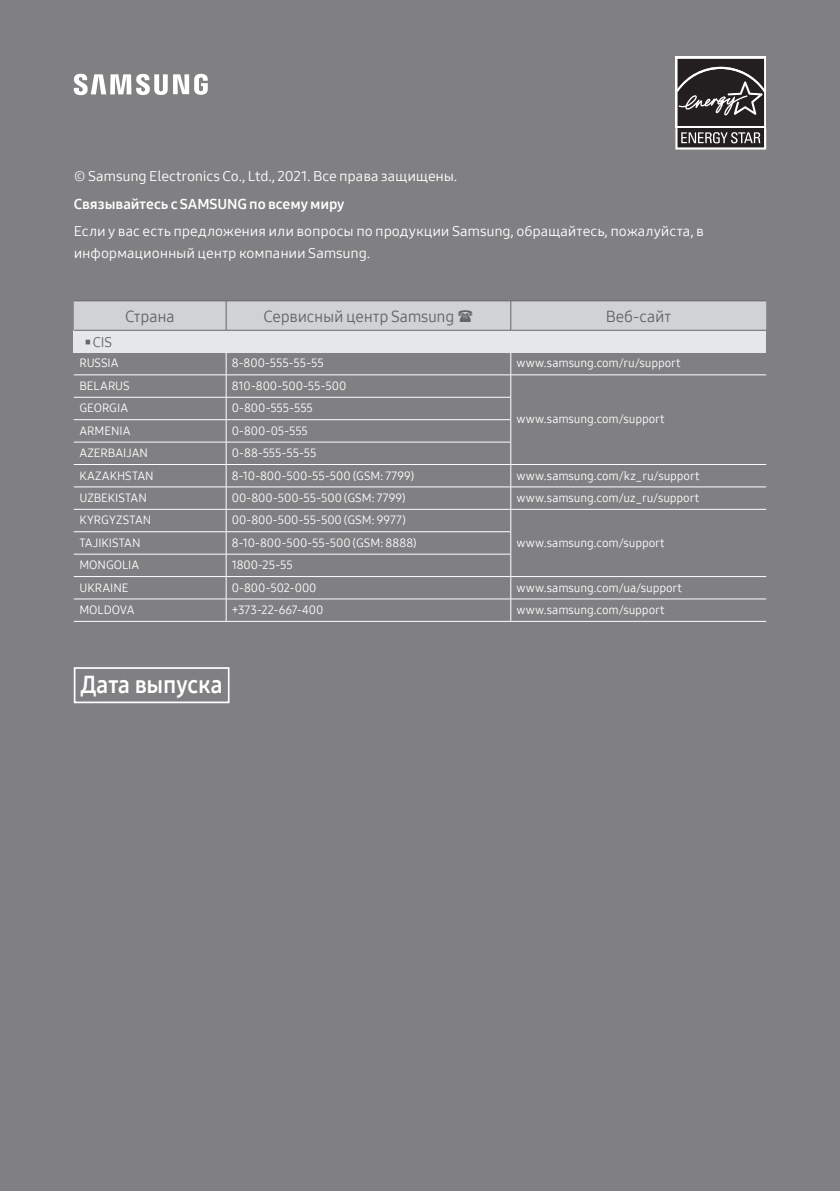
<style>
.page{position:relative;width:840px;height:1191px;background:#fff}
.page>*{position:absolute;margin:0;border:0;box-sizing:border-box;transform-origin:0 0}
.t1{font:24px "Samsung One 700";letter-spacing:-.005em;color:#fff;scale:.95 1}
.t2{font:16px "Samsung One 400";letter-spacing:-.01em;color:#646569}
.t3{font:14px/22px "Samsung One 400";letter-spacing:-.01em;color:#fff;scale:1.05 1}
.t4{font:14px "Samsung One 700";letter-spacing:-.005em;color:#fff;scale:1.05 1}
.t5{font:14px "Samsung One 400";color:#646569}
.t6{font:12px "Samsung One 400";letter-spacing:-.005em;color:#fff}
.s1{font-family:"CP Icon 1"}
</style>
<div class="page">
<div style="left:0;top:0;width:839px;height:1191px;background:#808083"></div>
<svg style="left:74px;top:74px;width:134px;height:21px"></svg>
<div style="left:675px;top:57px;width:90px;height:71px;background:#dcdbdc"></div>
<svg style="left:675px;top:59px;width:90px;height:91px;background:#514e4f"></svg>
<div style="left:74px;top:667px;width:155px;height:36px;border:2px solid #fff"></div>
<div style="left:74px;top:330px;width:691px;height:22px;background:#e6e7e9"></div>
<hr style="left:74px;top:300px;width:152px;height:1px;background:#646569">
<hr style="left:226px;top:300px;width:284px;height:1px;background:#646569">
<hr style="left:510px;top:300px;width:255px;height:1px;background:#646569">
<hr style="left:74px;top:330px;width:152px;height:1px;background:#646569">
<hr style="left:226px;top:330px;width:284px;height:1px;background:#646569">
<hr style="left:510px;top:330px;width:255px;height:1px;background:#646569">
<hr style="left:74px;top:374px;width:152px;height:1px;background:#fff">
<hr style="left:226px;top:374px;width:284px;height:1px;background:#fff">
<hr style="left:510px;top:374px;width:255px;height:1px;background:#fff">
<hr style="left:74px;top:397px;width:152px;height:1px;background:#fff">
<hr style="left:226px;top:397px;width:284px;height:1px;background:#fff">
<hr style="left:74px;top:419px;width:152px;height:1px;background:#fff">
<hr style="left:226px;top:419px;width:284px;height:1px;background:#fff">
<hr style="left:74px;top:442px;width:152px;height:1px;background:#fff">
<hr style="left:226px;top:442px;width:284px;height:1px;background:#fff">
<hr style="left:74px;top:464px;width:152px;height:1px;background:#fff">
<hr style="left:226px;top:464px;width:284px;height:1px;background:#fff">
<hr style="left:510px;top:464px;width:255px;height:1px;background:#fff">
<hr style="left:74px;top:486px;width:152px;height:1px;background:#fff">
<hr style="left:226px;top:486px;width:284px;height:1px;background:#fff">
<hr style="left:510px;top:486px;width:255px;height:1px;background:#fff">
<hr style="left:74px;top:509px;width:152px;height:1px;background:#fff">
<hr style="left:226px;top:509px;width:284px;height:1px;background:#fff">
<hr style="left:510px;top:509px;width:255px;height:1px;background:#fff">
<hr style="left:74px;top:531px;width:152px;height:1px;background:#fff">
<hr style="left:226px;top:531px;width:284px;height:1px;background:#fff">
<hr style="left:74px;top:554px;width:152px;height:1px;background:#fff">
<hr style="left:226px;top:554px;width:284px;height:1px;background:#fff">
<hr style="left:74px;top:576px;width:152px;height:1px;background:#fff">
<hr style="left:226px;top:576px;width:284px;height:1px;background:#fff">
<hr style="left:510px;top:576px;width:255px;height:1px;background:#fff">
<hr style="left:74px;top:598px;width:152px;height:1px;background:#fff">
<hr style="left:226px;top:598px;width:284px;height:1px;background:#fff">
<svg style="left:226px;top:352px;width:1px;height:269px"></svg>
<hr style="left:510px;top:598px;width:255px;height:1px;background:#fff">
<svg style="left:510px;top:352px;width:1px;height:269px"></svg>
<hr style="left:74px;top:621px;width:152px;height:1px;background:#fff">
<hr style="left:226px;top:621px;width:284px;height:1px;background:#fff">
<hr style="left:510px;top:621px;width:255px;height:1px;background:#fff">
<svg style="left:74px;top:301px;width:691px;height:29px;background:#cecfd1"></svg>
<p class="t3" style="left:74px;top:165px;width:367px">© Samsung Electronics Co., Ltd., 2021. Все права защищены.</p>
<p class="t4" style="left:74px;top:194px;width:259px">Связывайтесь с SAMSUNG по всему миру</p>
<p class="t3" style="left:74px;top:220px;width:601px">Если у вас есть предложения или вопросы по продукции Samsung, обращайтесь, пожалуйста, в информационный центр компании Samsung.</p>
<h2 class="t2" style="left:125px;top:305px;width:51px">Страна</h2>
<h2 class="t2" style="left:263px;top:305px;width:192px">Сервисный центр Samsung</h2>
<h2 class="t2" style="left:605px;top:305px;width:67px">Веб-сайт</h2>
<p class="t5" style="left:85px;top:332px;width:29px"><span class="s1">`</span> CIS</p>
<p class="t6" style="left:79px;top:355px;width:41px">RUSSIA</p>
<p class="t6" style="left:232px;top:355px;width:93px">8-800-555-55-55</p>
<p class="t6" style="left:516px;top:355px;width:166px">www.samsung.com/ru/support</p>
<p class="t6" style="left:79px;top:377px;width:52px">BELARUS</p>
<p class="t6" style="left:232px;top:377px;width:116px">810-800-500-55-500</p>
<p class="t6" style="left:516px;top:411px;width:150px">www.samsung.com/support</p>
<p class="t6" style="left:79px;top:400px;width:50px">GEORGIA</p>
<p class="t6" style="left:232px;top:400px;width:83px">0-800-555-555</p>
<p class="t6" style="left:79px;top:422px;width:53px">ARMENIA</p>
<p class="t6" style="left:232px;top:422px;width:78px">0-800-05-555</p>
<p class="t6" style="left:79px;top:445px;width:70px">AZERBAIJAN</p>
<p class="t6" style="left:232px;top:445px;width:86px">0-88-555-55-55</p>
<p class="t6" style="left:79px;top:467px;width:76px">KAZAKHSTAN</p>
<p class="t6" style="left:232px;top:467px;width:184px">8-10-800-500-55-500 (GSM: 7799)</p>
<p class="t6" style="left:516px;top:467px;width:184px">www.samsung.com/kz_ru/support</p>
<p class="t6" style="left:79px;top:489px;width:69px">UZBEKISTAN</p>
<p class="t6" style="left:232px;top:489px;width:175px">00-800-500-55-500 (GSM: 7799)</p>
<p class="t6" style="left:516px;top:489px;width:184px">www.samsung.com/uz_ru/support</p>
<p class="t6" style="left:79px;top:512px;width:73px">KYRGYZSTAN</p>
<p class="t6" style="left:232px;top:512px;width:176px">00-800-500-55-500 (GSM: 9977)</p>
<p class="t6" style="left:79px;top:534px;width:63px">TAJIKISTAN</p>
<p class="t6" style="left:232px;top:534px;width:186px">8-10-800-500-55-500 (GSM: 8888)</p>
<p class="t6" style="left:516px;top:534px;width:150px">www.samsung.com/support</p>
<p class="t6" style="left:79px;top:557px;width:61px">MONGOLIA</p>
<p class="t6" style="left:232px;top:557px;width:62px">1800-25-55</p>
<p class="t6" style="left:79px;top:579px;width:51px">UKRAINE</p>
<p class="t6" style="left:232px;top:579px;width:86px">0-800-502-000</p>
<p class="t6" style="left:516px;top:579px;width:167px">www.samsung.com/ua/support</p>
<p class="t6" style="left:79px;top:601px;width:57px">MOLDOVA</p>
<p class="t6" style="left:232px;top:601px;width:93px">+373-22-667-400</p>
<p class="t6" style="left:516px;top:601px;width:150px">www.samsung.com/support</p>
<h1 class="t1" style="left:81px;top:669px;width:151px">Дата выпуска</h1>
</div>
